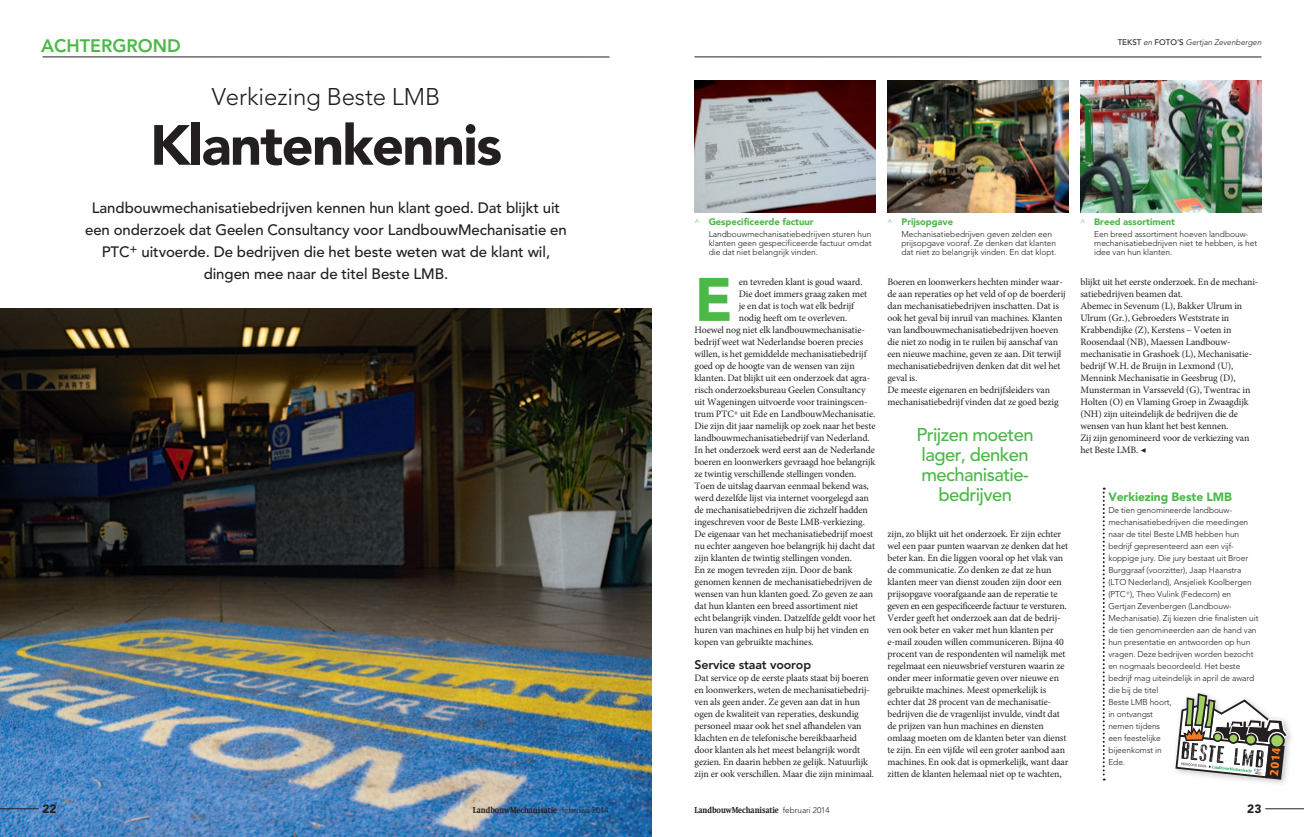
<style>
.page{position:relative;width:1304px;height:837px;background:#fff}
.page>*{position:absolute;margin:0;border:0;box-sizing:border-box;transform-origin:0 0}
.t1{font:900 60.6px "Avenir LT Std";color:#4cb848}
.t2{font:900 56px "Avenir LT Std";letter-spacing:-.03em;color:#231f20}
.t3{font:300 24px "Avenir LT Std";letter-spacing:-.005em;color:#231f20}
.t4{font:500 18.4px/20px "Avenir LT Std";letter-spacing:-.03em;color:#4cb848;text-align:center}
.t5{font:800 18px "Avenir LT Std";color:#4cb848}
.t6{font:500 15px/22px "Avenir LT Std";letter-spacing:-.005em;color:#231f20;text-align:center}
.t7{font:800 12.4px "Avenir LT Std";letter-spacing:-.01em;color:#231f20}
.t8{font:900 12px "Avenir LT Std";letter-spacing:-.005em;color:#4cb848}
.t9{font:900 12px "Avenir LT Std";color:#231f20}
.t10{font:9.8px/12px "Minion Pro";letter-spacing:-.01em;color:#231f20}
.t11{font:900 9.4px "Avenir LT Std";letter-spacing:-.005em;color:#4cb848}
.t12{font:300 8.4px/12px "Avenir LT Std";letter-spacing:-.01em;color:#231f20}
.t13{font:800 8.4px "Swift";letter-spacing:-.005em;color:#231f20;scale:.83 1}
.t14{font:italic 300 8px "Avenir LT Std";color:#231f20}
.s1{font-weight:500;font-style:normal}
.s2{font-weight:300;font-size:8px}
.s3{font-family:"Avenir LT Std";font-weight:300;font-size:8.2px}
</style>
<div class="page">
<img style="left:0;top:309px;width:652px;height:527px">
<hr style="left:43px;top:57px;width:566px;height:1px;background:#231f20">
<hr style="left:0;top:808px;width:39px;height:1px;background:#231f20">
<hr style="left:694px;top:57px;width:567px;height:1px;background:#231f20">
<hr style="left:1265px;top:808px;width:39px;height:1px;background:#231f20">
<img style="left:694px;top:81px;width:182px;height:132px">
<img style="left:1080px;top:81px;width:181px;height:132px">
<img style="left:887px;top:81px;width:182px;height:132px">
<svg style="left:1103px;top:487px;width:2px;height:293px"></svg>
<div style="left:1171px;top:688px;width:123px;height:98px;background:#231f20;opacity:.25"></div>
<svg style="left:1174px;top:691px;width:114px;height:89px"></svg>
<h3 class="t5" style="left:41px;top:36px;width:141px">ACHTERGROND</h3>
<h3 class="t3" style="left:212px;top:82px;width:230px">Verkiezing Beste LMB</h3>
<h2 class="t2" style="left:150px;top:111px;width:354px">Klantenkennis</h2>
<p class="t6" style="left:85px;top:197px;width:483px">Landbouwmechanisatiebedrijven kennen hun klant goed. Dat blijkt uit een onderzoek dat Geelen Consultancy voor LandbouwMechanisatie en PTC<sup>+</sup> uitvoerde. De bedrijven die het beste weten wat de klant wil, dingen mee naar de titel Beste LMB.</p>
<p class="t14" style="left:1118px;top:37px;width:145px"><span class="s1">Tekst</span> en <span class="s1">foto’s</span> Gertjan Zevenbergen</p>
<p class="t11" style="left:694px;top:216px;width:121px"><span class="s2">^</span> Gespecificeerde factuur</p>
<p class="t12" style="left:709px;top:229px;width:164px;line-height:9px;text-align:justify">Landbouwmechanisatiebedrijven sturen hun klanten geen gespecificeerde factuur omdat die dat niet belangrijk vinden.</p>
<h1 class="t1" style="left:694px;top:263px;width:40px">E</h1>
<p class="t10" style="left:739px;top:276px;width:125px">en tevreden klant is goud waard.</p>
<p class="t10" style="left:739px;top:288px;width:130px">Die doet immers graag zaken met</p>
<p class="t10" style="left:739px;top:300px;width:117px">je en dat is toch wat elk bedrijf</p>
<p class="t10" style="left:739px;top:312px;width:110px">nodig heeft om te overleven.</p>
<p class="t10" style="left:694px;top:323px;width:172px">Hoewel nog niet elk landbouwmechanisatie-</p>
<p class="t10" style="left:694px;top:335px;width:170px">bedrijf weet wat Nederlandse boeren precies</p>
<p class="t10" style="left:694px;top:347px;width:174px">willen, is het gemiddelde mechanisatiebedrijf</p>
<p class="t10" style="left:694px;top:359px;width:162px">goed op de hoogte van de wensen van zijn</p>
<p class="t10" style="left:694px;top:371px;width:177px">klanten. Dat blijkt uit een onderzoek dat agra-</p>
<p class="t10" style="left:694px;top:383px;width:173px">risch onderzoeksbureau Geelen Consultancy</p>
<p class="t10" style="left:694px;top:395px;width:175px">uit Wageningen uitvoerde voor trainingscen-</p>
<p class="t10" style="left:694px;top:408px;width:182px">trum PTC<sup>+</sup> uit Ede en LandbouwMechanisatie.</p>
<p class="t10" style="left:694px;top:420px;width:182px">Die zijn dit jaar namelijk op zoek naar het beste</p>
<p class="t10" style="left:694px;top:432px;width:177px">landbouwmechanisatiebedrijf van Nederland.</p>
<p class="t10" style="left:694px;top:444px;width:182px">In het onderzoek werd eerst aan de Nederlande</p>
<p class="t10" style="left:694px;top:455px;width:182px">boeren en loonwerkers gevraagd hoe belangrijk</p>
<p class="t10" style="left:694px;top:467px;width:163px">ze twintig verschillende stellingen vonden.</p>
<p class="t10" style="left:694px;top:479px;width:176px">Toen de uitslag daarvan eenmaal bekend was,</p>
<p class="t10" style="left:694px;top:491px;width:176px">werd dezelfde lijst via internet voorgelegd aan</p>
<p class="t10" style="left:694px;top:503px;width:175px">de mechanisatiebedrijven die zichzelf hadden</p>
<p class="t10" style="left:694px;top:515px;width:172px">ingeschreven voor de Beste LMB-verkiezing.</p>
<p class="t10" style="left:694px;top:527px;width:180px">De eigenaar van het mechanisatiebedrijf moest</p>
<p class="t10" style="left:694px;top:539px;width:182px">nu echter aangeven hoe belangrijk hij dacht dat</p>
<p class="t10" style="left:694px;top:551px;width:159px">zijn klanten de twintig stellingen vonden.</p>
<p class="t10" style="left:694px;top:563px;width:160px">En ze mogen tevreden zijn. Door de bank</p>
<p class="t10" style="left:694px;top:575px;width:179px">genomen kennen de mechanisatiebedrijven de</p>
<p class="t10" style="left:694px;top:587px;width:180px">wensen van hun klanten goed. Zo geven ze aan</p>
<p class="t10" style="left:694px;top:599px;width:165px">dat hun klanten een breed assortiment niet</p>
<p class="t10" style="left:694px;top:611px;width:182px">echt belangrijk vinden. Datzelfde geldt voor het</p>
<p class="t10" style="left:694px;top:623px;width:176px">huren van machines en hulp bij het vinden en</p>
<p class="t10" style="left:694px;top:635px;width:121px">kopen van gebruikte machines.</p>
<p class="t7" style="left:694px;top:657px;width:118px">Service staat voorop</p>
<p class="t10" style="left:694px;top:672px;width:181px">Dat service op de eerste plaats staat bij boeren en loonwerkers, weten de mechanisatiebedrij&shy;ven als geen ander. Ze geven aan dat in hun ogen de kwaliteit van reperaties, deskundig personeel maar ook het snel afhandelen van klachten en de telefonische bereikbaarheid door klanten als het meest belangrijk wordt gezien. En daarin hebben ze gelijk. Natuurlijk zijn er ook verschillen. Maar die zijn minimaal.</p>
<p class="t11" style="left:887px;top:216px;width:67px"><span class="s2">^</span> Prijsopgave</p>
<p class="t12" style="left:901px;top:229px;width:156px;line-height:9px">Mechanisatiebedrijven geven zelden een prijsopgave vooraf. Ze denken dat klanten dat niet zo belangrijk vinden. En dat klopt.</p>
<p class="t10" style="left:887px;top:275px;width:180px">Boeren en loonwerkers hechten minder waar&shy;de aan reperaties op het veld of op de boerderij dan mechanisatiebedrijven inschatten. Dat is ook het geval bij inruil van machines. Klanten van landbouwmechanisatiebedrijven hoeven die niet zo nodig in te ruilen bij aanschaf van een nieuwe machine, geven ze aan. Dit terwijl mechanisatiebedrijven denken dat dit wel het geval is.<br>De meeste eigenaren en bedrijfsleiders van mechanisatiebedrijf vinden dat ze goed bezig</p>
<h3 class="t4" style="left:916px;top:425px;width:119px">Prijzen moeten lager, denken mechanisatie&shy;bedrijven</h3>
<p class="t10" style="left:887px;top:527px;width:182px">zijn, zo blijkt uit het onderzoek. Er zijn echter wel een paar punten waarvan ze denken dat het beter kan. En die liggen vooral op het vlak van de communicatie. Zo denken ze dat ze hun klanten meer van dienst zouden zijn door een prijsopgave voorafgaande aan de reperatie te geven en een gespecificeerde factuur te versturen.<br>Verder geeft het onderzoek aan dat de bedrij&shy;ven ook beter en vaker met hun klanten per e-mail zouden willen communiceren. Bijna 40 procent van de respondenten wil namelijk met regelmaat een nieuwsbrief versturen waarin ze onder meer informatie geven over nieuwe en gebruikte machines. Meest opmerkelijk is echter dat 28 procent van de mechanisatie&shy;bedrijven die de vragenlijst invulde, vindt dat de prijzen van hun machines en diensten omlaag moeten om de klanten beter van dienst te zijn. En een vijfde wil een groter aanbod aan machines. En ook dat is opmerkelijk, want daar zitten de klanten helemaal niet op te wachten,</p>
<p class="t11" style="left:1080px;top:216px;width:97px"><span class="s2">^</span> Breed assortiment</p>
<p class="t12" style="left:1094px;top:229px;width:165px;line-height:9px">Een breed assortiment hoeven landbouw&shy;mechanisatiebedrijven niet te hebben, is het idee van hun klanten.</p>
<p class="t10" style="left:1080px;top:275px;width:179px">blijkt uit het eerste onderzoek. En de mechani&shy;satiebedrijven beamen dat.<br>Abemec in Sevenum (L), Bakker Ulrum in Ulrum (Gr.), Gebroeders Weststrate in Krabbendijke (Z), Kerstens – Voeten in Roosendaal (NB), Maessen Landbouw&shy;mechanisatie in Grashoek (L), Mechanisatie&shy;bedrijf W.H. de Bruijn in Lexmond (U), Mennink Mechanisatie in Geesbrug (D), Munsterman in Varsseveld (G), Twentrac in Holten (O) en Vlaming Groep in Zwaagdijk (NH) zijn uiteindelijk de bedrijven die de wensen van hun klant het best kennen.<br>Zij zijn genomineerd voor de verkiezing van het Beste LMB. ◀</p>
<p class="t8" style="left:1108px;top:489px;width:125px">Verkiezing Beste LMB</p>
<p class="t12" style="left:1108px;top:504px;width:152px">De tien genomineerde landbouw&shy;mechanisatiebedrijven die meedingen naar de titel Beste LMB hebben hun bedrijf gepresenteerd aan een vijf&shy;koppige jury. Die jury bestaat uit Broer<br>Burggraaf (voorzitter), Jaap Haanstra (LTO Nederland), Ansjeliek Koolbergen (PTC<sup>+</sup>), Theo Vulink (Fedecom) en<br>Gertjan Zevenbergen (Landbouw-<br>Mechanisatie). Zij kiezen drie finalisten uit de tien genomineerden aan de hand van hun presentatie en antwoorden op hun vragen. Deze bedrijven worden bezocht en nogmaals beoordeeld. Het beste bedrijf mag uiteindelijk in april de award die bij de titel<br>Beste LMB hoort,<br>in ontvangst<br>nemen tijdens-<br>een feestelijke<br>bijeenkomst in<br>Ede.</p>
<p class="t9" style="left:43px;top:801px;width:16px">22</p>
<p class="t13" style="left:473px;top:805px;width:165px">LandbouwMechanisatie <span class="s3">februari 2014</span></p>
<p class="t13" style="left:694px;top:805px;width:164px">LandbouwMechanisatie <span class="s3">februari 2014</span></p>
<p class="t9" style="left:1247px;top:801px;width:16px">23</p>
</div>
